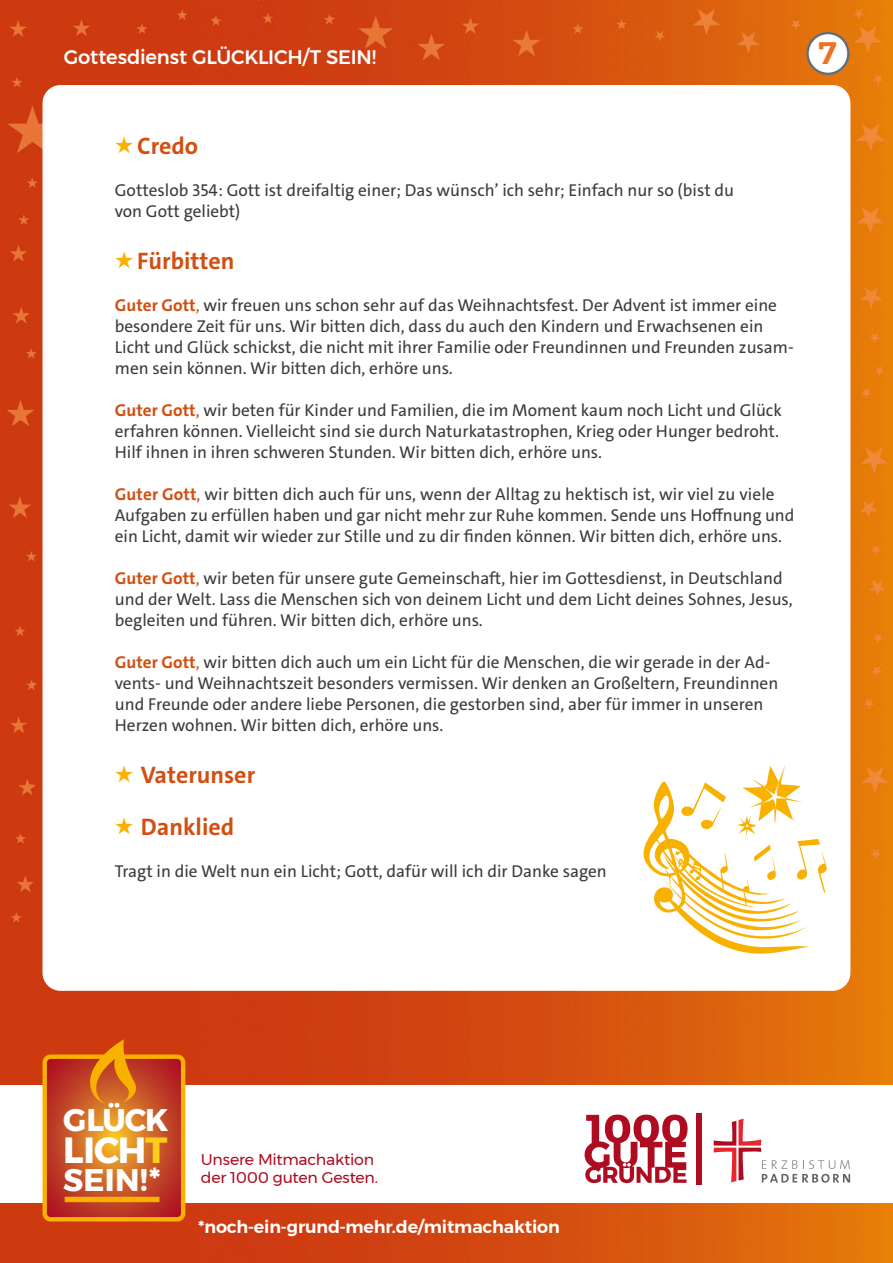
<style>
.page{position:relative;width:893px;height:1263px;background:#fff}
.page>*{position:absolute;margin:0;border:0;box-sizing:border-box;transform-origin:0 0}
.t1{font:700 36.3px "Montserrat";letter-spacing:-.03em;color:#fff}
.t2{font:700 31.2px "Montserrat";letter-spacing:.005em;color:#fff}
.t3{font:600 31.05px "Montserrat";color:#ee721f}
.t4{font:700 24px "The Sans";color:#d34f11}
.t5{font:500 19.5px "Montserrat";letter-spacing:-.01em;color:#fff}
.t6{font:17.25px/21px "The Sans";color:#3b3b3a}
.t7{font:600 17.25px "Montserrat";letter-spacing:-.01em;color:#fff}
.t8{font:15.6px/17.2px "Montserrat";letter-spacing:-.015em;color:#ae0c21}
.s1{font-weight:400;font-size:21px;color:#f9b100}
.s2{font-weight:700;color:#d34f11}
.s3{color:#d34f11}
.s4{color:#fecd1a}
</style>
<div class="page">
<img style="left:0;top:0;width:893px;height:1263px">
<div style="left:43px;top:85px;width:807px;height:906px;background:#fff;border-radius:18px"></div>
<div style="left:806px;top:32px;width:43px;height:43px;background:#fff;border:2px solid #606f7c;border-radius:50%"></div>
<svg style="left:643px;top:765px;width:184px;height:189px"></svg>
<div style="left:0;top:1085px;width:893px;height:117px;background:#fff"></div>
<svg style="left:585px;top:1114px;width:103px;height:69px"></svg>
<div style="left:696px;top:1113px;width:6px;height:72px;background:#ae0c21"></div>
<svg style="left:713px;top:1118px;width:137px;height:65px"></svg>
<div style="left:43px;top:1054px;width:142px;height:167px;border:4px solid #f9b100;border-radius:6px"></div>
<svg style="left:45px;top:1039px;width:138px;height:180px;background:#cc5b20"></svg>
<div style="left:65px;top:1197px;width:94px;height:5px;background:#f9b100"></div>
<p class="t5" style="left:64px;top:41px;width:314px">Gottesdienst GLÜCKLICH/T SEIN!</p>
<h3 class="t3" style="left:819px;top:29px;width:20px">7</h3>
<h3 class="t4" style="left:115px;top:130px;width:85px"><span class="s1">★</span> Credo</h3>
<p class="t6" style="left:115px;top:180px;width:621px">Gotteslob 354: Gott ist dreifaltig einer; Das wünsch’ ich sehr; Einfach nur so (bist du von Gott geliebt)</p>
<h3 class="t4" style="left:115px;top:245px;width:121px"><span class="s1">★</span> Fürbitten</h3>
<p class="t6" style="left:115px;top:295px;width:680px"><span class="s2">Guter Gott</span><span class="s3">,</span> wir freuen uns schon sehr auf das Weihnachtsfest. Der Advent ist immer eine besondere Zeit für uns. Wir bitten dich, dass du auch den Kindern und Erwachsenen ein Licht und Glück schickst, die nicht mit ihrer Familie oder Freundinnen und Freunden zusam&shy;men sein können. Wir bitten dich, erhöre uns.</p>
<p class="t6" style="left:115px;top:400px;width:668px"><span class="s2">Guter Gott</span><span class="s3">,</span> wir beten für Kinder und Familien, die im Moment kaum noch Licht und Glück erfahren können. Vielleicht sind sie durch Naturkatastrophen, Krieg oder Hunger bedroht.<br>Hilf ihnen in ihren schweren Stunden. Wir bitten dich, erhöre uns.</p>
<p class="t6" style="left:115px;top:484px;width:681px"><span class="s2">Guter Gott</span><span class="s3">,</span> wir bitten dich auch für uns, wenn der Alltag zu hektisch ist, wir viel zu viele<br>Aufgaben zu erfüllen haben und gar nicht mehr zur Ruhe kommen. Sende uns Hoffnung und ein Licht, damit wir wieder zur Stille und zu dir finden können. Wir bitten dich, erhöre uns.</p>
<p class="t6" style="left:115px;top:568px;width:679px"><span class="s2">Guter Gott</span><span class="s3">,</span> wir beten für unsere gute Gemeinschaft, hier im Gottesdienst, in Deutschland und der Welt. Lass die Menschen sich von deinem Licht und dem Licht deines Sohnes, Jesus, begleiten und führen. Wir bitten dich, erhöre uns.</p>
<p class="t6" style="left:115px;top:652px;width:665px"><span class="s2">Guter Gott</span><span class="s3">,</span> wir bitten dich auch um ein Licht für die Menschen, die wir gerade in der Ad&shy;vents- und Weihnachtszeit besonders vermissen. Wir denken an Großeltern, Freundinnen und Freunde oder andere liebe Personen, die gestorben sind, aber für immer in unseren Herzen wohnen. Wir bitten dich, erhöre uns.</p>
<h3 class="t4" style="left:115px;top:759px;width:142px"><span class="s1">★</span> Vaterunser</h3>
<h3 class="t4" style="left:115px;top:811px;width:121px"><span class="s1">★</span> Danklied</h3>
<p class="t6" style="left:115px;top:861px;width:493px">Tragt in die Welt nun ein Licht; Gott, dafür will ich dir Danke sagen</p>
<h2 class="t2" style="left:63px;top:1095px;width:107px">GLÜCK</h2>
<h1 class="t1" style="left:63px;top:1121px;width:106px">LICH<span class="s4">T</span></h1>
<h2 class="t2" style="left:63px;top:1155px;width:99px">SEIN!*</h2>
<p class="t8" style="left:201px;top:1151px;width:179px">Unsere Mitmachaktion der 1000 guten Gesten.</p>
<p class="t7" style="left:198px;top:1213px;width:363px">*noch-ein-grund-mehr.de/mitmachaktion</p>
</div>
